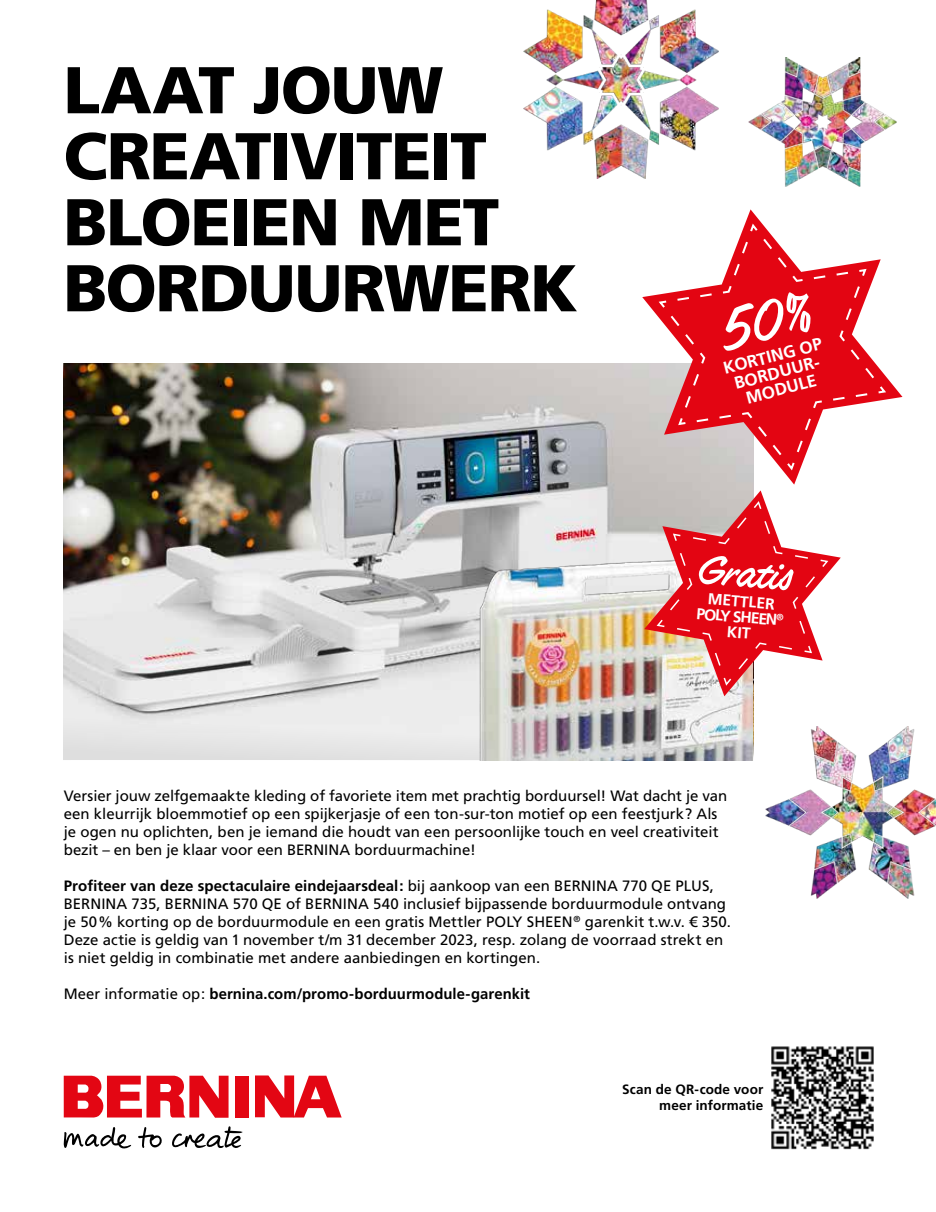
<style>
.page{position:relative;width:936px;height:1212px;background:#fff}
.page>*{position:absolute;margin:0;border:0;box-sizing:border-box;transform-origin:0 0}
.t1{font:900 66px/66px "Frutiger LT Com";letter-spacing:-.02em;color:#000}
.t2{font:47.1px "Filmotype Lucky";color:#fff}
.t3{font:700 17.1px/17.1px "Frutiger LT Com";color:#fff;text-align:center}
.t4{font:700 15.75px/15.8px "Frutiger LT Com";color:#fff;text-align:center}
.t5{font:15px/18px "Frutiger LT Com";color:#000}
.t6{font:700 15px "Frutiger LT Com";letter-spacing:.005em;color:#000}
.t7{font:700 13.5px/16.2px "Frutiger LT Com";letter-spacing:.01em;color:#000;text-align:right}
.s1{font-weight:700}
.s2{font-weight:400}
</style>
<div class="page">
<img style="left:748px;top:58px;width:148px;height:128px">
<img style="left:63px;top:363px;width:690px;height:397px">
<img style="left:765px;top:727px;width:170px;height:171px">
<svg style="left:64px;top:1127px;width:67px;height:21px"></svg>
<svg style="left:138px;top:1127px;width:24px;height:21px"></svg>
<svg style="left:172px;top:1126px;width:70px;height:22px"></svg>
<div style="left:235px;top:1076px;width:14px;height:41px;background:#e30613"></div>
<svg style="left:255px;top:1075px;width:86px;height:42px"></svg>
<svg style="left:64px;top:1076px;width:164px;height:42px"></svg>
<img style="left:445px;top:518px;width:307px;height:242px">
<img style="left:771px;top:1046px;width:103px;height:104px">
<svg style="left:642px;top:209px;width:260px;height:276px"></svg>
<svg style="left:656px;top:221px;width:231px;height:251px"></svg>
<img style="left:523px;top:0;width:195px;height:178px">
<svg style="left:668px;top:232px;width:208px;height:230px"></svg>
<svg style="left:644px;top:490px;width:196px;height:206px"></svg>
<h1 class="t1" style="left:63px;top:57px;width:516px">LAAT JOUW<br>CREATIVITEIT<br>BLOEIEN MET<br>BORDUURWERK</h1>
<p class="t3" style="left:721px;top:361px;width:103px;rotate:-15deg">KORTING OP<br>BORDUUR-<br>MODULE</p>
<h2 class="t2" style="left:697px;top:545px;width:98px;rotate:4deg">Gratis</h2>
<p class="t4" style="left:698px;top:590px;width:82px;rotate:5deg">METTLER<br>POLY SHEEN</p>
<p class="t5" style="left:64px;top:787px;width:665px">Versier jouw zelfgemaakte kleding of favoriete item met prachtig borduursel! Wat dacht je van een kleurrijk bloemmotief op een spijkerjasje of een ton-sur-ton motief op een feestjurk? Als je ogen nu oplichten, ben je iemand die houdt van een persoonlijke touch en veel creativiteit bezit – en ben je klaar voor een BERNINA borduurmachine!</p>
<p class="t5" style="left:64px;top:877px;width:668px"><span class="s1">Profiteer van deze spectaculaire eindejaarsdeal:</span> bij aankoop van een BERNINA 770 QE PLUS, BERNINA 735, BERNINA 570 QE of BERNINA 540 inclusief bijpassende borduurmodule ontvang je 50% korting op de borduurmodule en een gratis Mettler POLY SHEEN<sup>®</sup> garenkit t.w.v. € 350.<br>Deze actie is geldig van 1 november t/m 31 december 2023, resp. zolang de voorraad strekt en is niet geldig in combinatie met andere aanbiedingen en kortingen.</p>
<p class="t6" style="left:64px;top:985px;width:468px"><span class="s2">Meer informatie op:</span> bernina.com/promo-borduurmodule-garenkit</p>
<p class="t7" style="left:622px;top:1081px;width:142px">Scan de QR-code voor meer informatie</p>
</div>
